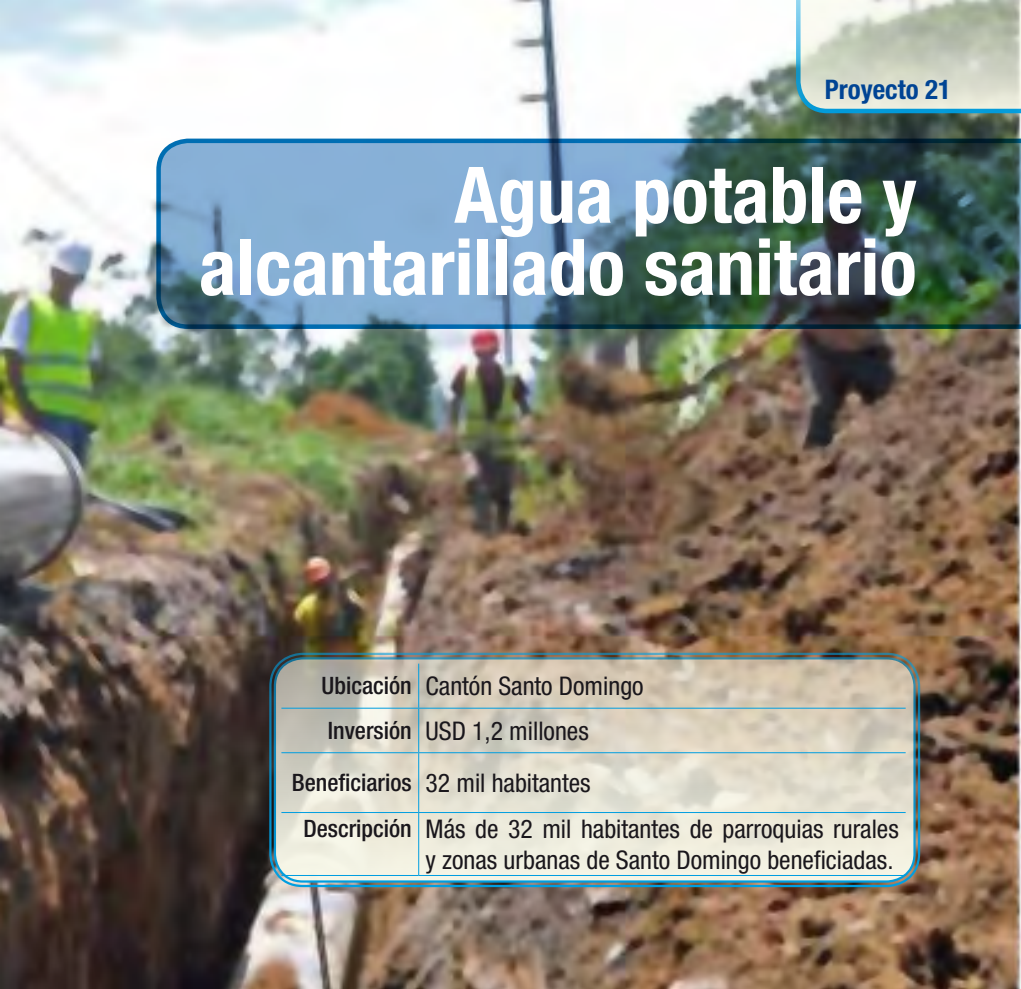
<style>
.page{position:relative;width:1021px;height:989px;background:#fff}
.page>*{position:absolute;margin:0;border:0;box-sizing:border-box;transform-origin:0 0}
.t1{font:700 condensed 78.08px/72px "Helvetica Neue LT Std";color:#fff;text-align:right}
.t2{font:700 condensed 27px "Helvetica Neue LT Std";color:#004494}
.t3{font:condensed 25.65px/44.6px "Helvetica Neue LT Std";color:#1a171c}
.s1{font-weight:500;font-size:24.07px}
</style>
<div class="page">
<img style="left:0;top:0;width:1020px;height:989px">
<img style="left:156px;top:139px;width:864px;height:190px">
<svg style="left:796px;top:0;width:224px;height:113px;background:#c5d2c6"></svg>
<svg style="left:275px;top:658px;width:639px;height:223px;background:#ded9ca"></svg>
<div style="left:269px;top:652px;width:651px;height:235px;border:2px solid #009ee0;border-radius:33px"></div>
<div style="left:274px;top:657px;width:641px;height:225px;border:2px solid #009ee0;border-radius:28px"></div>
<hr style="left:418px;top:663px;width:1px;height:44px;background:#009ee0">
<hr style="left:281px;top:707px;width:138px;height:1px;background:#009ee0">
<hr style="left:419px;top:707px;width:486px;height:1px;background:#009ee0">
<hr style="left:418px;top:708px;width:1px;height:44px;background:#009ee0">
<hr style="left:281px;top:752px;width:138px;height:1px;background:#009ee0">
<hr style="left:419px;top:752px;width:486px;height:1px;background:#009ee0">
<hr style="left:418px;top:753px;width:1px;height:59px;background:#009ee0">
<hr style="left:281px;top:812px;width:138px;height:1px;background:#009ee0">
<hr style="left:419px;top:812px;width:486px;height:1px;background:#009ee0">
<hr style="left:418px;top:813px;width:1px;height:62px;background:#009ee0">
<hr style="left:281px;top:875px;width:138px;height:1px;background:#009ee0">
<hr style="left:419px;top:875px;width:486px;height:1px;background:#009ee0">
<p class="t2" style="left:824px;top:73px;width:128px">Proyecto 21</p>
<h1 class="t1" style="left:199px;top:158px;width:719px">Agua potable y alcantarillado sanitario</h1>
<p class="t3" style="left:321px;top:663px;width:323px"><span class="s1">Ubicación</span> Cantón Santo Domingo<br><span class="s1">Inversión</span> USD 1,2 millones</p>
<p class="t3" style="left:303px;top:759px;width:597px;line-height:45.9px;text-indent:-12px"><span class="s1">Beneficiarios</span> 32 mil habitantes<br><span class="s1">Descripción</span> Más de 32 mil habitantes de parroquias rurales</p>
<p class="t3" style="left:425px;top:837px;width:469px">y zonas urbanas de Santo Domingo beneficiadas.</p>
</div>
